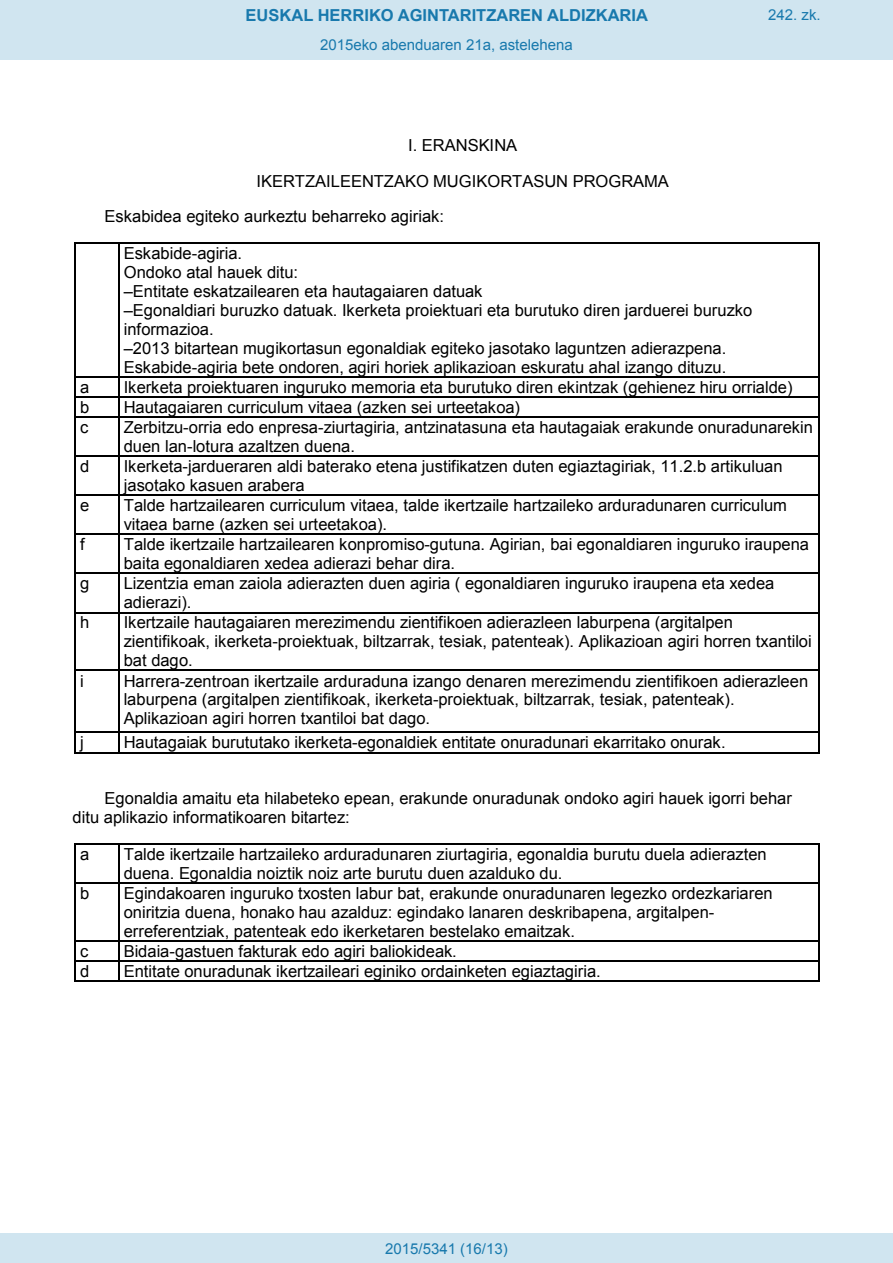
<style>
.page{position:relative;width:893px;height:1263px;background:#fff}
.page>*{position:absolute;margin:0;border:0;box-sizing:border-box;transform-origin:0 0}
.t1{font:16.5px/19px "Arial";color:#000}
.t2{font:700 16.5px "Arial";color:#1879ad}
.Paginacion_Centro{font:15px "Arial";color:#1879ad}
</style>
<div class="page">
<hr style="left:75px;top:242px;width:43px;height:2px;background:#000">
<hr style="left:119px;top:242px;width:699px;height:2px;background:#000">
<hr style="left:74px;top:244px;width:1px;height:132px;background:#000">
<hr style="left:118px;top:244px;width:1px;height:132px;background:#000">
<hr style="left:818px;top:244px;width:1px;height:132px;background:#000">
<hr style="left:75px;top:376px;width:43px;height:1px;background:#000">
<hr style="left:119px;top:376px;width:699px;height:1px;background:#000">
<hr style="left:75px;top:396px;width:43px;height:2px;background:#000">
<hr style="left:119px;top:396px;width:699px;height:2px;background:#000">
<svg style="left:74px;top:376px;width:1px;height:42px"></svg>
<hr style="left:75px;top:416px;width:43px;height:2px;background:#000">
<svg style="left:118px;top:376px;width:1px;height:42px"></svg>
<hr style="left:119px;top:416px;width:699px;height:2px;background:#000">
<svg style="left:818px;top:376px;width:1px;height:42px"></svg>
<hr style="left:74px;top:418px;width:1px;height:38px;background:#000">
<hr style="left:118px;top:418px;width:1px;height:38px;background:#000">
<hr style="left:818px;top:418px;width:1px;height:38px;background:#000">
<hr style="left:75px;top:456px;width:43px;height:1px;background:#000">
<hr style="left:119px;top:456px;width:699px;height:1px;background:#000">
<hr style="left:74px;top:457px;width:1px;height:38px;background:#000">
<hr style="left:118px;top:457px;width:1px;height:38px;background:#000">
<hr style="left:818px;top:457px;width:1px;height:38px;background:#000">
<hr style="left:75px;top:495px;width:43px;height:1px;background:#000">
<hr style="left:119px;top:495px;width:699px;height:1px;background:#000">
<hr style="left:74px;top:496px;width:1px;height:38px;background:#000">
<hr style="left:118px;top:496px;width:1px;height:38px;background:#000">
<hr style="left:818px;top:496px;width:1px;height:38px;background:#000">
<hr style="left:75px;top:534px;width:43px;height:1px;background:#000">
<hr style="left:119px;top:534px;width:699px;height:1px;background:#000">
<hr style="left:74px;top:535px;width:1px;height:38px;background:#000">
<hr style="left:118px;top:535px;width:1px;height:38px;background:#000">
<hr style="left:818px;top:535px;width:1px;height:38px;background:#000">
<hr style="left:75px;top:573px;width:43px;height:1px;background:#000">
<hr style="left:119px;top:573px;width:699px;height:1px;background:#000">
<hr style="left:74px;top:574px;width:1px;height:38px;background:#000">
<hr style="left:118px;top:574px;width:1px;height:38px;background:#000">
<hr style="left:818px;top:574px;width:1px;height:38px;background:#000">
<hr style="left:75px;top:612px;width:43px;height:1px;background:#000">
<hr style="left:119px;top:612px;width:699px;height:1px;background:#000">
<hr style="left:74px;top:613px;width:1px;height:57px;background:#000">
<hr style="left:118px;top:613px;width:1px;height:57px;background:#000">
<hr style="left:818px;top:613px;width:1px;height:57px;background:#000">
<hr style="left:75px;top:670px;width:43px;height:1px;background:#000">
<hr style="left:119px;top:670px;width:699px;height:1px;background:#000">
<hr style="left:74px;top:671px;width:1px;height:61px;background:#000">
<hr style="left:118px;top:671px;width:1px;height:61px;background:#000">
<hr style="left:818px;top:671px;width:1px;height:61px;background:#000">
<hr style="left:75px;top:732px;width:43px;height:1px;background:#000">
<hr style="left:119px;top:732px;width:699px;height:1px;background:#000">
<svg style="left:74px;top:732px;width:1px;height:21px"></svg>
<hr style="left:75px;top:752px;width:43px;height:1px;background:#000">
<svg style="left:118px;top:732px;width:1px;height:21px"></svg>
<hr style="left:119px;top:752px;width:699px;height:1px;background:#000">
<svg style="left:818px;top:732px;width:1px;height:21px"></svg>
<hr style="left:75px;top:843px;width:43px;height:1px;background:#000">
<hr style="left:119px;top:843px;width:699px;height:1px;background:#000">
<hr style="left:74px;top:844px;width:1px;height:38px;background:#000">
<hr style="left:118px;top:844px;width:1px;height:38px;background:#000">
<hr style="left:818px;top:844px;width:1px;height:38px;background:#000">
<hr style="left:75px;top:882px;width:43px;height:1px;background:#000">
<hr style="left:119px;top:882px;width:699px;height:1px;background:#000">
<hr style="left:74px;top:883px;width:1px;height:57px;background:#000">
<hr style="left:118px;top:883px;width:1px;height:57px;background:#000">
<hr style="left:818px;top:883px;width:1px;height:57px;background:#000">
<hr style="left:75px;top:940px;width:43px;height:1px;background:#000">
<hr style="left:119px;top:940px;width:699px;height:1px;background:#000">
<hr style="left:75px;top:960px;width:43px;height:1px;background:#000">
<hr style="left:119px;top:960px;width:699px;height:1px;background:#000">
<svg style="left:74px;top:940px;width:1px;height:41px"></svg>
<hr style="left:75px;top:980px;width:43px;height:1px;background:#000">
<svg style="left:118px;top:940px;width:1px;height:41px"></svg>
<hr style="left:119px;top:980px;width:699px;height:1px;background:#000">
<svg style="left:818px;top:940px;width:1px;height:41px"></svg>
<div style="left:0;top:0;width:893px;height:60px;background:#d0e5f0"></div>
<div style="left:0;top:1233px;width:893px;height:30px;background:#d0e5f0"></div>
<p class="t2" style="left:246px;top:4px;width:404px">EUSKAL HERRIKO AGINTARITZAREN ALDIZKARIA</p>
<p class="Paginacion_Centro" style="left:768px;top:5px;width:54px">242. zk.</p>
<p class="Paginacion_Centro" style="left:320px;top:35px;width:254px">2015eko abenduaren 21a, astelehena</p>
<p class="t1" style="left:408px;top:136px;width:111px">I. ERANSKINA</p>
<p class="t1" style="left:256px;top:172px;width:414px">IKERTZAILEENTZAKO MUGIKORTASUN PROGRAMA</p>
<p class="t1" style="left:104px;top:207px;width:341px">Eskabidea egiteko aurkeztu beharreko agiriak:</p>
<p class="t1" style="left:124px;top:244px;width:630px">Eskabide-agiria.<br>Ondoko atal hauek ditu:<br>–Entitate eskatzailearen eta hautagaiaren datuak<br>–Egonaldiari buruzko datuak. Ikerketa proiektuari eta burutuko diren jarduerei buruzko informazioa.<br>–2013 bitartean mugikortasun egonaldiak egiteko jasotako laguntzen adierazpena.<br>Eskabide-agiria bete ondoren, agiri horiek aplikazioan eskuratu ahal izango dituzu.</p>
<p class="t1" style="left:80px;top:378px;width:11px">a</p>
<p class="t1" style="left:124px;top:378px;width:670px">Ikerketa proiektuaren inguruko memoria eta burutuko diren ekintzak (gehienez hiru orrialde)</p>
<p class="t1" style="left:80px;top:398px;width:11px">b</p>
<p class="t1" style="left:124px;top:398px;width:398px">Hautagaiaren curriculum vitaea (azken sei urteetakoa)</p>
<p class="t1" style="left:80px;top:418px;width:10px">c</p>
<p class="t1" style="left:124px;top:418px;width:691px">Zerbitzu-orria edo enpresa-ziurtagiria, antzinatasuna eta hautagaiak erakunde onuradunarekin duen lan-lotura azaltzen duena.</p>
<p class="t1" style="left:80px;top:457px;width:11px">d</p>
<p class="t1" style="left:124px;top:457px;width:660px">Ikerketa-jardueraren aldi baterako etena justifikatzen duten egiaztagiriak, 11.2.b artikuluan jasotako kasuen arabera</p>
<p class="t1" style="left:80px;top:496px;width:11px">e</p>
<p class="t1" style="left:124px;top:496px;width:665px">Talde hartzailearen curriculum vitaea, talde ikertzaile hartzaileko arduradunaren curriculum vitaea barne (azken sei urteetakoa).</p>
<p class="t1" style="left:80px;top:535px;width:6px">f</p>
<p class="t1" style="left:124px;top:535px;width:687px">Talde ikertzaile hartzailearen konpromiso-gutuna. Agirian, bai egonaldiaren inguruko iraupena baita egonaldiaren xedea adierazi behar dira.</p>
<p class="t1" style="left:80px;top:574px;width:11px">g</p>
<p class="t1" style="left:124px;top:574px;width:652px">Lizentzia eman zaiola adierazten duen agiria ( egonaldiaren inguruko iraupena eta xedea adierazi).</p>
<p class="t1" style="left:80px;top:613px;width:11px">h</p>
<p class="t1" style="left:124px;top:613px;width:690px">Ikertzaile hautagaiaren merezimendu zientifikoen adierazleen laburpena (argitalpen zientifikoak, ikerketa-proiektuak, biltzarrak, tesiak, patenteak). Aplikazioan agiri horren txantiloi bat dago.</p>
<p class="t1" style="left:80px;top:671px;width:5px">i</p>
<p class="t1" style="left:124px;top:671px;width:686px">Harrera-zentroan ikertzaile arduraduna izango denaren merezimendu zientifikoen adierazleen laburpena (argitalpen zientifikoak, ikerketa-proiektuak, biltzarrak, tesiak, patenteak).<br>Aplikazioan agiri horren txantiloi bat dago.</p>
<p class="t1" style="left:80px;top:733px;width:5px">j</p>
<p class="t1" style="left:124px;top:733px;width:603px">Hautagaiak burututako ikerketa-egonaldiek entitate onuradunari ekarritako onurak.</p>
<p class="t1" style="left:73px;top:789px;width:721px;text-indent:32px">Egonaldia amaitu eta hilabeteko epean, erakunde onuradunak ondoko agiri hauek igorri behar ditu aplikazio informatikoaren bitartez:</p>
<p class="t1" style="left:80px;top:844px;width:11px">a</p>
<p class="t1" style="left:124px;top:844px;width:645px">Talde ikertzaile hartzaileko arduradunaren ziurtagiria, egonaldia burutu duela adierazten duena. Egonaldia noiztik noiz arte burutu duen azalduko du.</p>
<p class="t1" style="left:80px;top:883px;width:11px">b</p>
<p class="t1" style="left:124px;top:883px;width:650px">Egindakoaren inguruko txosten labur bat, erakunde onuradunaren legezko ordezkariaren oniritzia duena, honako hau azalduz: egindako lanaren deskribapena, argitalpen&shy;erreferentziak, patenteak edo ikerketaren bestelako emaitzak.</p>
<p class="t1" style="left:80px;top:941px;width:10px">c</p>
<p class="t1" style="left:124px;top:941px;width:335px">Bidaia-gastuen fakturak edo agiri baliokideak.</p>
<p class="t1" style="left:80px;top:961px;width:11px">d</p>
<p class="t1" style="left:124px;top:961px;width:479px">Entitate onuradunak ikertzaileari eginiko ordainketen egiaztagiria.</p>
<p class="Paginacion_Centro" style="left:385px;top:1238px;width:124px">2015/5341 (16/13)</p>
</div>
